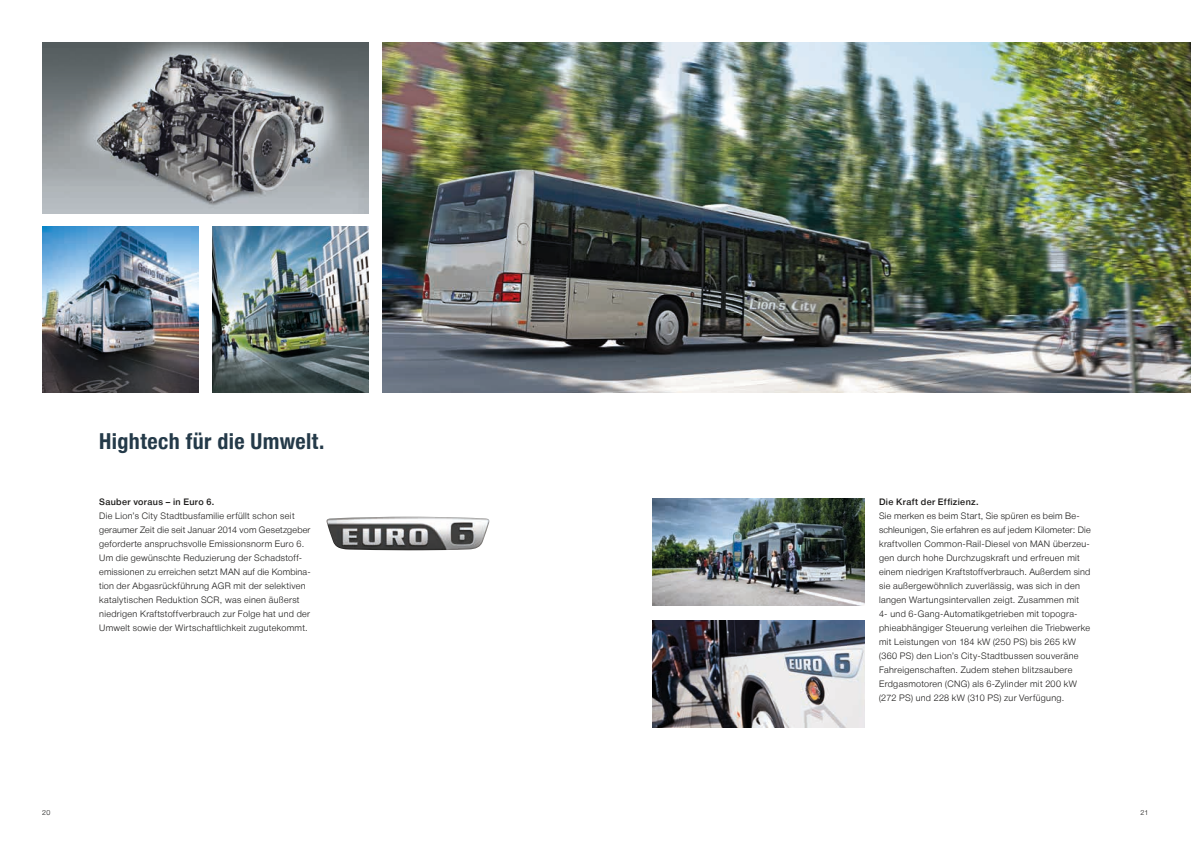
<style>
.page{position:relative;width:1191px;height:842px;background:#fff}
.page>*{position:absolute;margin:0;border:0;box-sizing:border-box;transform-origin:0 0}
.t1{font:700 22px "Man Global Condensed";letter-spacing:.02em;color:#243a49}
.t2{font:300 9px/14px "Man Global";letter-spacing:.035em;color:#1b1a19}
.t3{font:500 9px "Man Global";letter-spacing:.04em;color:#1b1a19}
.t4{font:300 7px "Man Global";color:#1b1a19}
</style>
<div class="page">
<img style="left:43px;top:43px;width:326px;height:171px">
<img style="left:383px;top:43px;width:808px;height:350px">
<img style="left:43px;top:227px;width:156px;height:166px">
<img style="left:326px;top:517px;width:164px;height:33px">
<img style="left:213px;top:227px;width:156px;height:166px">
<img style="left:652px;top:498px;width:213px;height:108px">
<img style="left:652px;top:620px;width:213px;height:108px">
<h1 class="t1" style="left:99px;top:428px;width:227px">Hightech für die Umwelt.</h1>
<p class="t3" style="left:99px;top:496px;width:117px">Sauber voraus – in Euro 6.</p>
<p class="t2" style="left:99px;top:508px;width:213px">Die Lionʼs City Stadtbusfamilie erfüllt schon seit geraumer Zeit die seit Januar 2014 vom Gesetzgeber geforderte anspruchsvolle Emissionsnorm Euro 6.<br>Um die gewünschte Reduzierung der Schadstoff&shy;emissionen zu erreichen setzt MAN auf die Kombina&shy;tion der Abgasrückführung AGR mit der selektiven katalytischen Reduktion SCR, was einen äußerst niedrigen Kraftstoffverbrauch zur Folge hat und der Umwelt sowie der Wirtschaftlichkeit zugutekommt.</p>
<p class="t3" style="left:879px;top:496px;width:101px">Die Kraft der Effizienz.</p>
<p class="t2" style="left:879px;top:508px;width:213px">Sie merken es beim Start, Sie spüren es beim Be&shy;schleunigen, Sie erfahren es auf jedem Kilometer: Die kraftvollen Common-Rail-Diesel von MAN überzeu&shy;gen durch hohe Durchzugskraft und erfreuen mit einem niedrigen Kraftstoffverbrauch. Außerdem sind sie außergewöhnlich zuverlässig, was sich in den langen Wartungsintervallen zeigt. Zusammen mit<br>4- und 6-Gang-Automatikgetrieben mit topogra&shy;phieabhängiger Steuerung verleihen die Triebwerke mit Leistungen von 184 kW (250 PS) bis 265 kW (360 PS) den Lion’s City-Stadtbussen souveräne Fahreigenschaften. Zudem stehen blitzsaubere Erdgasmotoren (CNG) als 6-Zylinder mit 200 kW (272 PS) und 228 kW (310 PS) zur Verfügung.</p>
<p class="t4" style="left:42px;top:809px;width:10px">20</p>
<p class="t4" style="left:1140px;top:808px;width:9px">21</p>
</div>
